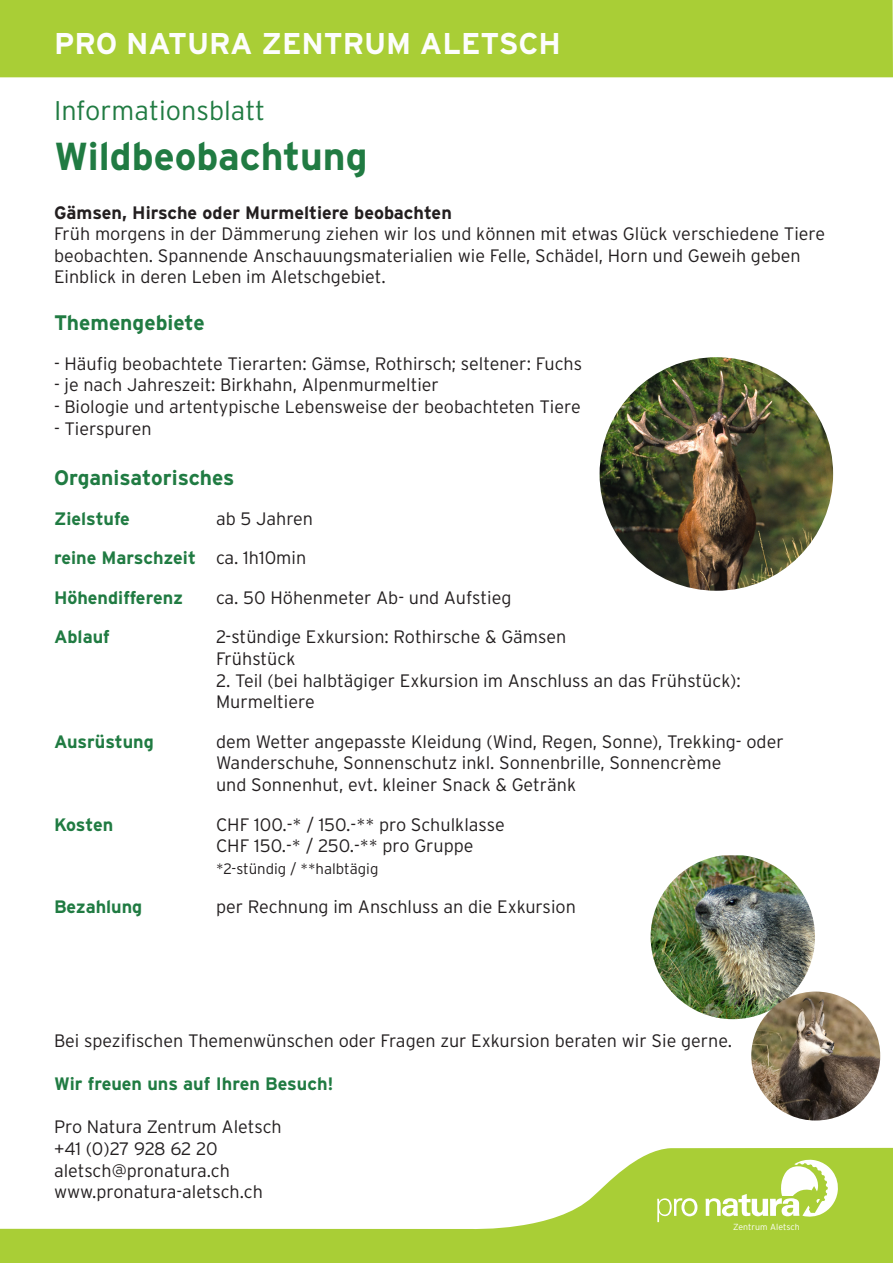
<style>
.page{position:relative;width:893px;height:1263px;background:#fff}
.page>*{position:absolute;margin:0;border:0;box-sizing:border-box;transform-origin:0 0}
.t1{font:700 39px "Interstate";color:#207b42}
.t2{font:700 30px "Interstate";color:#fdfdfd}
.t3{font:300 27px "Interstate";color:#207b42}
.t4{font:700 21px "Interstate";color:#207b42}
.t5{font:300 18px/21.6px "Interstate";color:#231f20}
.t6{font:700 18px "Interstate";color:#207b42}
.t7{font:700 18px "Interstate";color:#231f20}
.t8{font:300 15px "Interstate";color:#231f20}
.t9{font:300 8.85px "Interstate";letter-spacing:.005em;color:#fff}
.s1{font-weight:700;color:#207b42}
</style>
<div class="page">
<svg style="left:0;top:1148px;width:893px;height:115px"></svg>
<svg style="left:657px;top:1198px;width:40px;height:24px"></svg>
<svg style="left:706px;top:1159px;width:133px;height:58px"></svg>
<div style="left:0;top:0;width:893px;height:77px;background:#a9ce36"></div>
<img style="left:651px;top:855px;width:164px;height:164px">
<img style="left:751px;top:991px;width:129px;height:129px;border-radius:64px">
<img style="left:600px;top:357px;width:233px;height:234px;border-radius:117px">
<h2 class="t2" style="left:54px;top:25px;width:508px">PRO NATURA ZENTRUM ALETSCH</h2>
<h3 class="t3" style="left:54px;top:94px;width:213px">Informationsblatt</h3>
<h1 class="t1" style="left:54px;top:132px;width:315px">Wildbeobachtung</h1>
<p class="t7" style="left:54px;top:201px;width:399px">Gämsen, Hirsche oder Murmeltiere beobachten</p>
<p class="t5" style="left:54px;top:223px;width:773px">Früh morgens in der Dämmerung ziehen wir los und können mit etwas Glück verschiedene Tiere beobachten. Spannende Anschauungsmaterialien wie Felle, Schädel, Horn und Geweih geben<br>Einblick in deren Leben im Aletschgebiet.</p>
<p class="t4" style="left:54px;top:310px;width:152px">Themengebiete</p>
<p class="t5" style="left:54px;top:352px;width:530px">- Häufig beobachtete Tierarten: Gämse, Rothirsch; seltener: Fuchs</p>
<p class="t5" style="left:54px;top:374px;width:386px">- je nach Jahreszeit: Birkhahn, Alpenmurmeltier</p>
<p class="t5" style="left:54px;top:396px;width:528px">- Biologie und artentypische Lebensweise der beobachteten Tiere</p>
<p class="t5" style="left:54px;top:417px;width:99px">- Tierspuren</p>
<p class="t4" style="left:54px;top:465px;width:182px">Organisatorisches</p>
<p class="t6" style="left:54px;top:507px;width:77px">Zielstufe</p>
<p class="t5" style="left:54px;top:498px;width:261px;line-height:39.6px;text-indent:162px">ab 5 Jahren <span class="s1">reine Marschzeit</span> ca. 1h10min</p>
<p class="t6" style="left:54px;top:586px;width:131px">Höhendifferenz</p>
<p class="t5" style="left:216px;top:586px;width:297px">ca. 50 Höhenmeter Ab- und Aufstieg</p>
<p class="t6" style="left:54px;top:626px;width:57px">Ablauf</p>
<p class="t5" style="left:216px;top:626px;width:352px">2-stündige Exkursion: Rothirsche &amp; Gämsen<br>Frühstück</p>
<p class="t5" style="left:216px;top:669px;width:526px">2. Teil (bei halbtägiger Exkursion im Anschluss an das Frühstück):<br>Murmeltiere</p>
<p class="t6" style="left:54px;top:730px;width:101px">Ausrüstung</p>
<p class="t5" style="left:216px;top:730px;width:569px">dem Wetter angepasste Kleidung (Wind, Regen, Sonne), Trekking- oder<br>Wanderschuhe, Sonnenschutz inkl. Sonnenbrille, Sonnencrème<br>und Sonnenhut, evt. kleiner Snack &amp; Getränk</p>
<p class="t6" style="left:54px;top:813px;width:61px">Kosten</p>
<p class="t5" style="left:216px;top:813px;width:290px">CHF 100.-* / 150.-** pro Schulklasse<br>CHF 150.-* / 250.-** pro Gruppe</p>
<p class="t8" style="left:216px;top:859px;width:164px">*2-stündig / **halbtägig</p>
<p class="t6" style="left:54px;top:896px;width:90px">Bezahlung</p>
<p class="t5" style="left:216px;top:896px;width:361px">per Rechnung im Anschluss an die Exkursion</p>
<p class="t5" style="left:54px;top:1030px;width:679px">Bei spezifischen Themenwünschen oder Fragen zur Exkursion beraten wir Sie gerne.</p>
<p class="t6" style="left:54px;top:1073px;width:281px">Wir freuen uns auf Ihren Besuch!</p>
<p class="t5" style="left:54px;top:1116px;width:229px">Pro Natura Zentrum Aletsch +41 (0)27 928 62 20 aletsch@pronatura.ch www.pronatura-aletsch.ch</p>
<p class="t9" style="left:733px;top:1221px;width:68px">Zentrum Aletsch</p>
</div>
